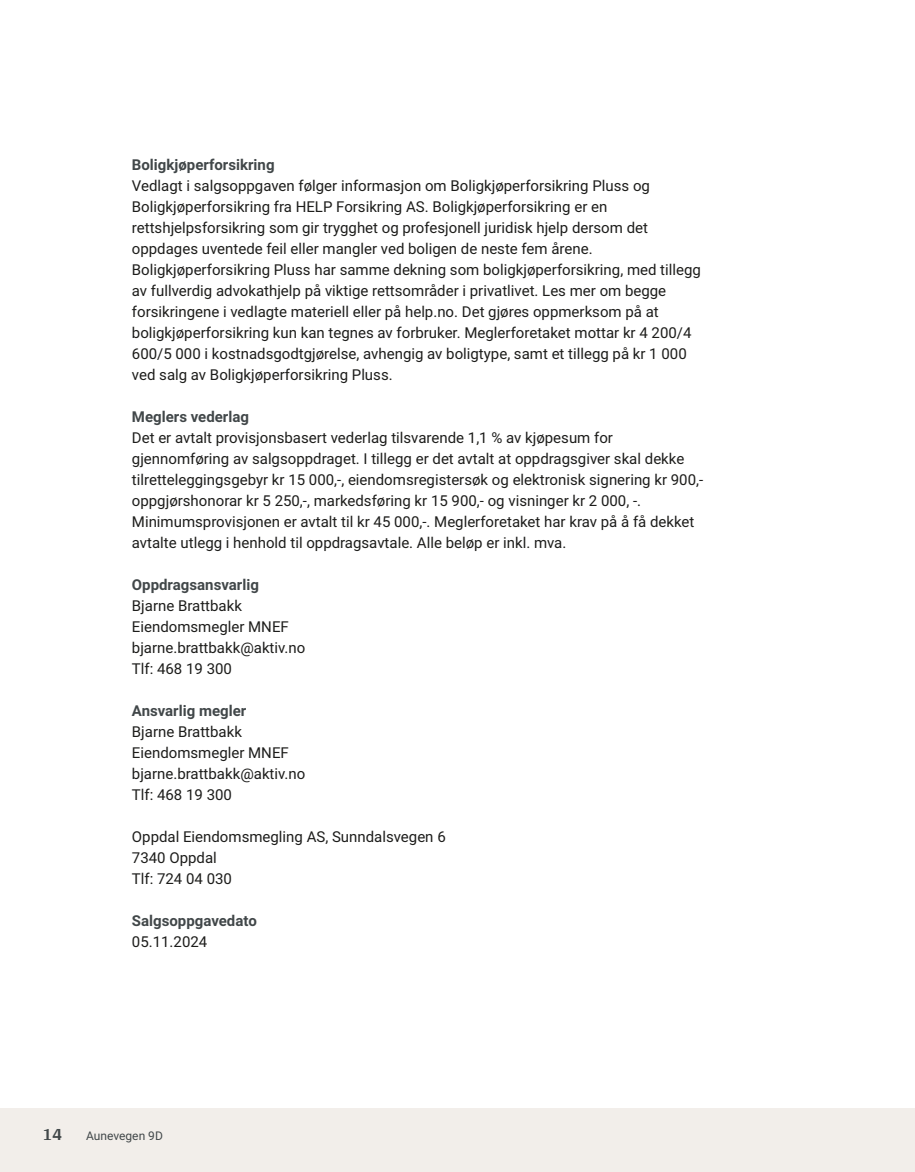
<style>
.page{position:relative;width:915px;height:1172px;background:#fff}
.page>*{position:absolute;margin:0;border:0;box-sizing:border-box;transform-origin:0 0}
.t1{font:700 18px "Arya";color:#414749}
.t2{font:15px/21px "Roboto";color:#1d1d1b}
.t3{font:700 15px "Roboto";color:#414749}
.t4{font:12px "Roboto";color:#414749}
</style>
<div class="page">
<div style="left:0;top:1108px;width:914px;height:64px;background:#f2eeea"></div>
<p class="t3" style="left:132px;top:154px;width:144px">Boligkjøperforsikring</p>
<p class="t2" style="left:132px;top:174px;width:570px">Vedlagt i salgsoppgaven følger informasjon om Boligkjøperforsikring Pluss og Boligkjøperforsikring fra HELP Forsikring AS. Boligkjøperforsikring er en rettshjelpsforsikring som gir trygghet og profesjonell juridisk hjelp dersom det oppdages uventede feil eller mangler ved boligen de neste fem årene.<br>Boligkjøperforsikring Pluss har samme dekning som boligkjøperforsikring, med tillegg av fullverdig advokathjelp på viktige rettsområder i privatlivet. Les mer om begge forsikringene i vedlagte materiell eller på help.no. Det gjøres oppmerksom på at boligkjøperforsikring kun kan tegnes av forbruker. Meglerforetaket mottar kr 4 200/4<br>600/5 000 i kostnadsgodtgjørelse, avhengig av boligtype, samt et tillegg på kr 1 000 ved salg av Boligkjøperforsikring Pluss.</p>
<p class="t3" style="left:132px;top:406px;width:119px">Meglers vederlag</p>
<p class="t2" style="left:132px;top:426px;width:572px">Det er avtalt provisjonsbasert vederlag tilsvarende 1,1 % av kjøpesum for gjennomføring av salgsoppdraget. I tillegg er det avtalt at oppdragsgiver skal dekke tilretteleggingsgebyr kr 15 000,‑, eiendomsregistersøk og elektronisk signering kr 900,‑ oppgjørshonorar kr 5 250,‑, markedsføring kr 15 900,‑ og visninger kr 2 000, ‑.<br>Minimumsprovisjonen er avtalt til kr 45 000,‑. Meglerforetaket har krav på å få dekket avtalte utlegg i henhold til oppdragsavtale. Alle beløp er inkl. mva.</p>
<p class="t3" style="left:132px;top:574px;width:128px">Oppdragsansvarlig</p>
<p class="t2" style="left:132px;top:594px;width:175px">Bjarne Brattbakk<br>Eiendomsmegler MNEF bjarne.brattbakk@aktiv.no<br>Tlf: 468 19 300</p>
<p class="t3" style="left:132px;top:700px;width:116px">Ansvarlig megler</p>
<p class="t2" style="left:132px;top:720px;width:175px">Bjarne Brattbakk<br>Eiendomsmegler MNEF bjarne.brattbakk@aktiv.no<br>Tlf: 468 19 300</p>
<p class="t2" style="left:132px;top:825px;width:315px">Oppdal Eiendomsmegling AS, Sunndalsvegen 6<br>7340 Oppdal<br>Tlf: 724 04 030</p>
<p class="t3" style="left:132px;top:910px;width:126px">Salgsoppgavedato</p>
<p class="t2" style="left:132px;top:930px;width:77px">05.11.2024</p>
<p class="t1" style="left:43px;top:1123px;width:21px">14</p>
<p class="t4" style="left:86px;top:1127px;width:78px">Aunevegen 9D</p>
</div>
